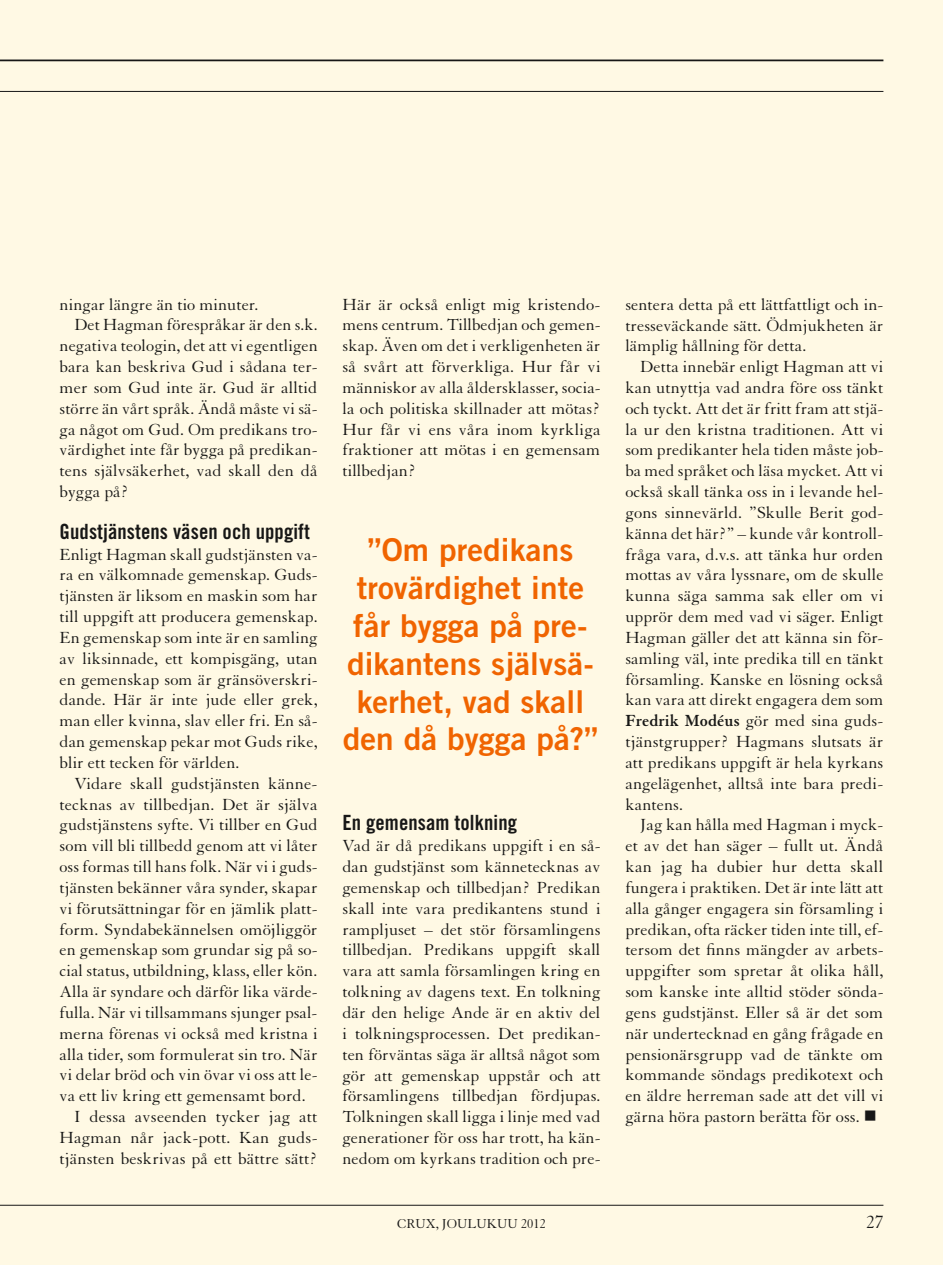
<style>
.page{position:relative;width:943px;height:1265px;background:#fff9e4}
.page>*{position:absolute;margin:0;border:0;box-sizing:border-box;transform-origin:0 0}
.t1{font:31.5px/37.8px "Trade Gothic LT Std Bd 2";letter-spacing:.005em;color:#f06400;text-align:center}
.t2{font:21px "Trade Gothic LT Std Bd Cn 20";letter-spacing:.005em;color:#171716}
.t3{font:19.25px "Granjon LT Std";color:#171716}
.t4{font:17.5px/20.8px "Granjon LT Std";letter-spacing:.005em;color:#171716;text-align:justify}
.t5{font:14px "Granjon LT Std";color:#171716}
.s1{font-weight:700}
</style>
<div class="page">
<hr style="left:0;top:91px;width:883px;height:1px;background:#171716">
<hr style="left:0;top:60px;width:883px;height:1px;background:#171716">
<hr style="left:0;top:1205px;width:883px;height:1px;background:#171716">
<p class="t4" style="left:60px;top:294px;width:200px">ningar längre än tio minuter.</p>
<p class="t4" style="left:74px;top:315px;width:245px">Det Hagman förespråkar är den s.k.</p>
<p class="t4" style="left:60px;top:336px;width:260px">negativa teologin, det att vi egentligen</p>
<p class="t4" style="left:60px;top:357px;width:259px">bara kan beskriva Gud i sådana ter-</p>
<p class="t4" style="left:60px;top:377px;width:259px">mer som Gud inte är. Gud är alltid</p>
<p class="t4" style="left:60px;top:398px;width:259px">större än vårt språk. Ändå måste vi sä-</p>
<p class="t4" style="left:60px;top:419px;width:259px">ga något om Gud. Om predikans tro-</p>
<p class="t4" style="left:60px;top:440px;width:259px">värdighet inte får bygga på predikan-</p>
<p class="t4" style="left:60px;top:461px;width:259px">tens självsäkerhet, vad skall den då</p>
<p class="t4" style="left:60px;top:482px;width:71px">bygga på?</p>
<p class="t2" style="left:60px;top:518px;width:252px">Gudstjänstens väsen och uppgift</p>
<p class="t4" style="left:60px;top:544px;width:259px">Enligt Hagman skall gudstjänsten va&shy;ra en välkomnade gemenskap. Guds&shy;tjänsten är liksom en maskin som har till uppgift att producera gemenskap.<br>En gemenskap som inte är en samling av liksinnade, ett kompisgäng, utan en gemenskap som är gränsöverskri&shy;dande. Här är inte jude eller grek, man eller kvinna, slav eller fri. En så&shy;dan gemenskap pekar mot Guds rike, blir ett tecken för världen.</p>
<p class="t4" style="left:74px;top:773px;width:244px">Vidare skall gudstjänsten känne-</p>
<p class="t4" style="left:60px;top:794px;width:259px">tecknas av tillbedjan. Det är själva</p>
<p class="t4" style="left:60px;top:815px;width:259px">gudstjänstens syfte. Vi tillber en Gud</p>
<p class="t4" style="left:60px;top:836px;width:260px">som vill bli tillbedd genom att vi låter</p>
<p class="t4" style="left:60px;top:857px;width:259px">oss formas till hans folk. När vi i guds-</p>
<p class="t4" style="left:60px;top:877px;width:259px">tjänsten bekänner våra synder, skapar</p>
<p class="t4" style="left:60px;top:898px;width:259px">vi förutsättningar för en jämlik platt-</p>
<p class="t4" style="left:60px;top:919px;width:259px">form. Syndabekännelsen omöjliggör</p>
<p class="t4" style="left:60px;top:940px;width:259px">en gemenskap som grundar sig på so-</p>
<p class="t4" style="left:60px;top:961px;width:259px">cial status, utbildning, klass, eller kön.</p>
<p class="t4" style="left:60px;top:982px;width:259px">Alla är syndare och därför lika värde-</p>
<p class="t4" style="left:60px;top:1003px;width:259px">fulla. När vi tillsammans sjunger psal-</p>
<p class="t4" style="left:60px;top:1023px;width:259px">merna förenas vi också med kristna i</p>
<p class="t4" style="left:60px;top:1044px;width:259px">alla tider, som formulerat sin tro. När</p>
<p class="t4" style="left:60px;top:1065px;width:259px">vi delar bröd och vin övar vi oss att le-</p>
<p class="t4" style="left:60px;top:1086px;width:247px">va ett liv kring ett gemensamt bord.</p>
<p class="t4" style="left:74px;top:1107px;width:244px">I dessa avseenden tycker jag att</p>
<p class="t4" style="left:60px;top:1128px;width:259px">Hagman når jack-pott. Kan guds-</p>
<p class="t4" style="left:60px;top:1148px;width:260px">tjänsten beskrivas på ett bättre sätt?</p>
<p class="t4" style="left:342px;top:294px;width:260px">Här är också enligt mig kristendo&shy;mens centrum. Tillbedjan och gemen&shy;skap. Även om det i verkligenheten är så svårt att förverkliga. Hur får vi människor av alla åldersklasser, socia&shy;la och politiska skillnader att mötas?<br>Hur får vi ens våra inom kyrkliga fraktioner att mötas i en gemensam tillbedjan?</p>
<h1 class="t1" style="left:343px;top:531px;width:257px">”Om predikans trovärdighet inte får bygga på pre&shy;dikantens självsä&shy;kerhet, vad skall den då bygga på?”</h1>
<p class="t2" style="left:342px;top:810px;width:176px">En gemensam tolkning</p>
<p class="t4" style="left:342px;top:836px;width:259px">Vad är då predikans uppgift i en så&shy;dan gudstjänst som kännetecknas av gemenskap och tillbedjan? Predikan skall inte vara predikantens stund i rampljuset – det stör församlingens tillbedjan. Predikans uppgift skall vara att samla församlingen kring en tolkning av dagens text. En tolkning där den helige Ande är en aktiv del i tolkningsprocessen. Det predikan&shy;ten förväntas säga är alltså något som gör att gemenskap uppstår och att församlingens tillbedjan fördjupas.<br>Tolkningen skall ligga i linje med vad generationer för oss har trott, ha kän&shy;nedom om kyrkans tradition och pre-</p>
<p class="t4" style="left:625px;top:294px;width:259px">sentera detta på ett lättfattligt och in&shy;tresseväckande sätt. Ödmjukheten är lämplig hållning för detta.</p>
<p class="t4" style="left:625px;top:357px;width:260px;text-indent:15px">Detta innebär enligt Hagman att vi kan utnyttja vad andra före oss tänkt och tyckt. Att det är fritt fram att stjä&shy;la ur den kristna traditionen. Att vi som predikanter hela tiden måste job&shy;ba med språket och läsa mycket. Att vi också skall tänka oss in i levande hel&shy;gons sinnevärld. ”Skulle Berit god&shy;känna det här?” – kunde vår kontroll&shy;fråga vara, d.v.s. att tänka hur orden mottas av våra lyssnare, om de skulle kunna säga samma sak eller om vi upprör dem med vad vi säger. Enligt Hagman gäller det att känna sin för&shy;samling väl, inte predika till en tänkt församling. Kanske en lösning också kan vara att direkt engagera dem som <span class="s1">Fredrik Modéus</span> gör med sina guds&shy;tjänstgrupper? Hagmans slutsats är att predikans uppgift är hela kyrkans angelägenhet, alltså inte bara predi&shy;kantens.</p>
<p class="t4" style="left:625px;top:815px;width:260px;text-indent:15px">Jag kan hålla med Hagman i myck&shy;et av det han säger – fullt ut. Ändå kan jag ha dubier hur detta skall fungera i praktiken. Det är inte lätt att alla gånger engagera sin församling i predikan, ofta räcker tiden inte till, ef&shy;tersom det finns mängder av arbets&shy;uppgifter som spretar åt olika håll, som kanske inte alltid stöder sönda&shy;gens gudstjänst. Eller så är det som när undertecknad en gång frågade en pensionärsgrupp vad de tänkte om kommande söndags predikotext och en äldre herreman sade att det vill vi gärna höra pastorn berätta för oss. ■</p>
<p class="t5" style="left:397px;top:1216px;width:150px">CRUX, joulukuu 2012</p>
<p class="t3" style="left:866px;top:1211px;width:19px">27</p>
</div>
